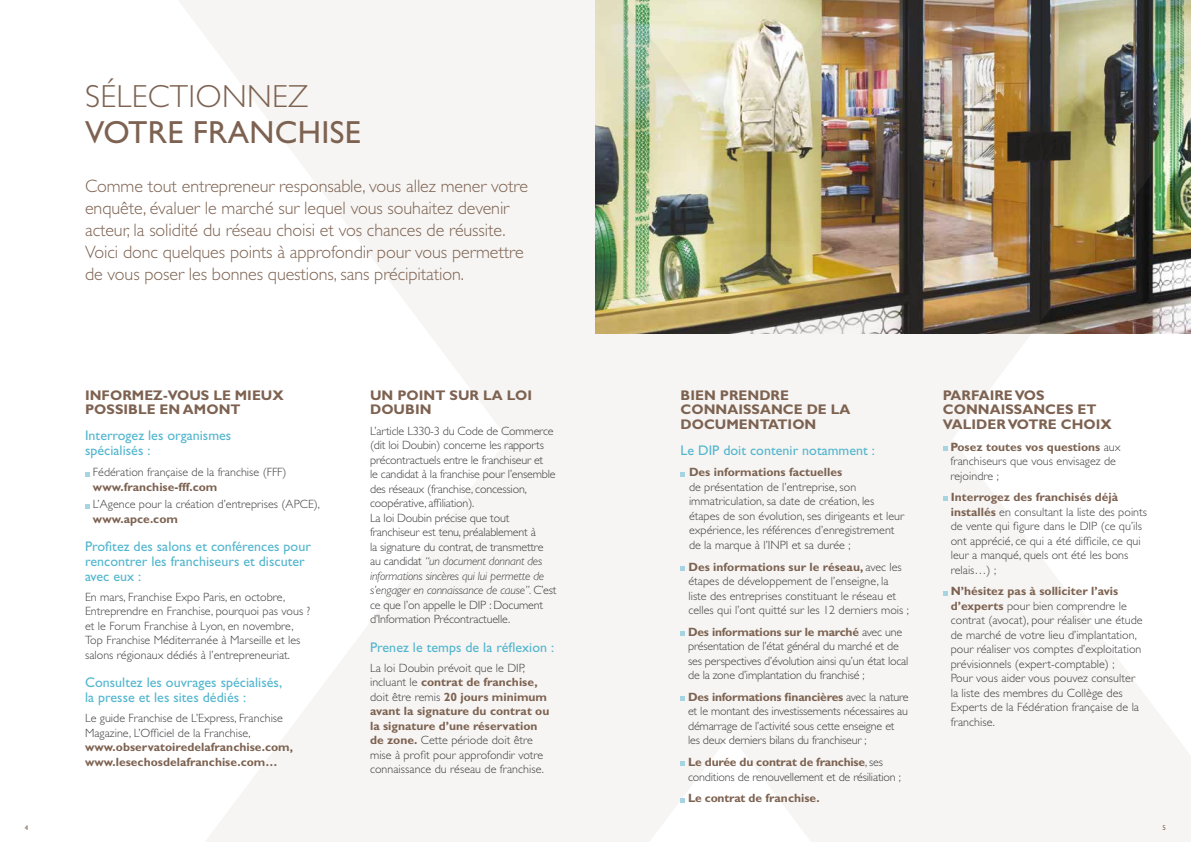
<style>
.page{position:relative;width:1191px;height:842px;background:#fff}
.page>*{position:absolute;margin:0;border:0;box-sizing:border-box;transform-origin:0 0}
.t1{font:32px "Gill Sans Std";letter-spacing:.01em;color:#7d6251}
.t2{font:300 32px "Gill Sans Std";letter-spacing:.01em;color:#7d6251}
.t3{font:300 18px/22px "Gill Sans Std";letter-spacing:-.005em;color:#7d6251}
.t4{font:14px/14.5px "Gill Sans Std";letter-spacing:.005em;color:#53b6ce}
.t5{font:700 14px/14.5px "Gill Sans Std";letter-spacing:.005em;color:#7d6251}
.t6{font:300 12px/14.5px "Gill Sans Std";letter-spacing:.005em;color:#3e3d40}
.t7{font:300 12px/14.5px "Gill Sans Std";letter-spacing:-.015em;color:#3e3d40}
.t8{font:700 12px/14.5px "Gill Sans Std";letter-spacing:.005em;color:#7d6251}
.t9{font:7px "Gill Sans Std";color:#7d6251}
.s1{font-style:italic}
.s2{font-weight:700;color:#7d6251}
</style>
<div class="page">
<img style="left:179px;top:0;width:1012px;height:842px">
<svg style="left:85px;top:472px;width:5px;height:4px"></svg>
<svg style="left:85px;top:504px;width:5px;height:4px"></svg>
<svg style="left:680px;top:472px;width:5px;height:4px"></svg>
<svg style="left:680px;top:566px;width:5px;height:5px"></svg>
<svg style="left:680px;top:631px;width:5px;height:5px"></svg>
<svg style="left:680px;top:696px;width:5px;height:5px"></svg>
<svg style="left:680px;top:761px;width:5px;height:5px"></svg>
<svg style="left:680px;top:798px;width:5px;height:4px"></svg>
<svg style="left:943px;top:446px;width:4px;height:4px"></svg>
<svg style="left:943px;top:497px;width:4px;height:4px"></svg>
<svg style="left:943px;top:591px;width:4px;height:4px"></svg>
<h1 class="t2" style="left:85px;top:78px;width:225px">SÉLECTIONNEZ</h1>
<h1 class="t1" style="left:85px;top:114px;width:277px">VOTRE FRANCHISE</h1>
<p class="t3" style="left:85px;top:175px;width:444px">Comme tout entrepreneur responsable, vous allez mener votre enquête, évaluer le marché sur lequel vous souhaitez devenir acteur, la solidité du réseau choisi et vos chances de réussite.<br>Voici donc quelques points à approfondir pour vous permettre de vous poser les bonnes questions, sans précipitation.</p>
<p class="t5" style="left:85px;top:388px;width:200px">INFORMEZ-VOUS LE MIEUX<br>POSSIBLE EN AMONT</p>
<p class="t4" style="left:85px;top:428px;width:148px">Interrogez les organismes spécialisés :</p>
<p class="t6" style="left:93px;top:465px;width:195px">Fédération française de la franchise (FFF)</p>
<p class="t8" style="left:93px;top:480px;width:126px">www.franchise-fff.com</p>
<p class="t6" style="left:93px;top:497px;width:229px">L’Agence pour la création d’entreprises (APCE),</p>
<p class="t8" style="left:93px;top:511px;width:87px">www.apce.com</p>
<p class="t4" style="left:85px;top:540px;width:227px">Profitez des salons et conférences pour rencontrer les franchiseurs et discuter avec eux :</p>
<p class="t6" style="left:85px;top:589px;width:226px">En mars, Franchise Expo Paris, en octobre, Entreprendre en Franchise, pourquoi pas vous ? et le Forum Franchise à Lyon, en novembre, Top Franchise Méditerranée à Marseille et les salons régionaux dédiés à l’entrepreneuriat.</p>
<p class="t4" style="left:85px;top:675px;width:198px">Consultez les ouvrages spécialisés, la presse et les sites dédiés :</p>
<p class="t6" style="left:85px;top:711px;width:199px">Le guide Franchise de L’Express, Franchise<br>Magazine, L’Officiel de la Franchise,</p>
<p class="t8" style="left:85px;top:740px;width:209px">www.observatoiredelafranchise.com, www.lesechosdelafranchise.com…</p>
<p class="t5" style="left:370px;top:388px;width:164px">UN POINT SUR LA LOI<br>DOUBIN</p>
<p class="t7" style="left:370px;top:423px;width:188px">L’article L330-3 du Code de Commerce (dit loi Doubin) concerne les rapports précontractuels entre le franchiseur et<br>le candidat à la franchise pour l’ensemble des réseaux (franchise, concession, coopérative, affiliation).<br>La loi Doubin précise que tout franchiseur est tenu, préalablement à<br>la signature du contrat, de transmettre au candidat <span class="s1">“un document donnant des informations sincères qui lui permette de s’engager en connaissance de cause”.</span> C’est ce que l’on appelle le DIP : Document d’Information Précontractuelle.</p>
<p class="t4" style="left:370px;top:640px;width:186px">Prenez le temps de la réflexion :</p>
<p class="t6" style="left:370px;top:661px;width:181px">La loi Doubin prévoit que le DIP, incluant le <span class="s2">contrat de franchise, </span>doit être remis <span class="s2">20 jours minimum avant la signature du contrat ou la signature d’une réservation de zone.</span> Cette période doit être mise à profit pour approfondir votre connaissance du réseau de franchise.</p>
<p class="t5" style="left:680px;top:388px;width:171px">BIEN PRENDRE<br>CONNAISSANCE DE LA<br>DOCUMENTATION</p>
<p class="t4" style="left:680px;top:443px;width:196px">Le DIP doit contenir notamment :</p>
<p class="t8" style="left:689px;top:465px;width:155px">Des informations factuelles</p>
<p class="t6" style="left:689px;top:480px;width:217px">de présentation de l’entreprise, son immatriculation, sa date de création, les étapes de son évolution, ses dirigeants et leur expérience, les références d’enregistrement de la marque à l’INPI et sa durée ;</p>
<p class="t6" style="left:688px;top:559px;width:222px"><span class="s2">Des informations sur le réseau,</span> avec les étapes de développement de l’enseigne, la liste des entreprises constituant le réseau et celles qui l’ont quitté sur les 12 derniers mois ;</p>
<p class="t7" style="left:688px;top:625px;width:222px"><span class="s2">Des informations sur le marché</span> avec une présentation de l’état général du marché et de ses perspectives d’évolution ainsi qu’un état local de la zone d’implantation du franchisé ;</p>
<p class="t7" style="left:688px;top:690px;width:222px"><span class="s2">Des informations financières</span> avec la nature et le montant des investissements nécessaires au démarrage de l’activité sous cette enseigne et les deux derniers bilans du franchiseur ;</p>
<p class="t7" style="left:688px;top:755px;width:214px"><span class="s2">Le durée du contrat de franchise</span>, ses conditions de renouvellement et de résiliation ;</p>
<p class="t8" style="left:688px;top:791px;width:133px">Le contrat de franchise.</p>
<p class="t5" style="left:943px;top:388px;width:170px">PARFAIRE VOS<br>CONNAISSANCES ET<br>VALIDER VOTRE CHOIX</p>
<p class="t6" style="left:950px;top:439px;width:172px"><span class="s2">Posez toutes vos questions</span> aux franchiseurs que vous envisagez de rejoindre ;</p>
<p class="t6" style="left:950px;top:490px;width:198px"><span class="s2">Interrogez des franchisés déjà installés</span> en consultant la liste des points de vente qui figure dans le DIP (ce qu’ils ont apprécié, ce qui a été difficile, ce qui leur a manqué, quels ont été les bons relais…) ;</p>
<p class="t6" style="left:950px;top:584px;width:193px"><span class="s2">N’hésitez pas à solliciter l’avis d’experts</span> pour bien comprendre le contrat (avocat), pour réaliser une étude de marché de votre lieu d’implantation, pour réaliser vos comptes d’exploitation prévisionnels (expert-comptable) ;<br>Pour vous aider vous pouvez consulter la liste des membres du Collège des Experts de la Fédération française de la franchise.</p>
<p class="t9" style="left:25px;top:824px;width:5px">4</p>
<p class="t9" style="left:1162px;top:824px;width:5px">5</p>
</div>
